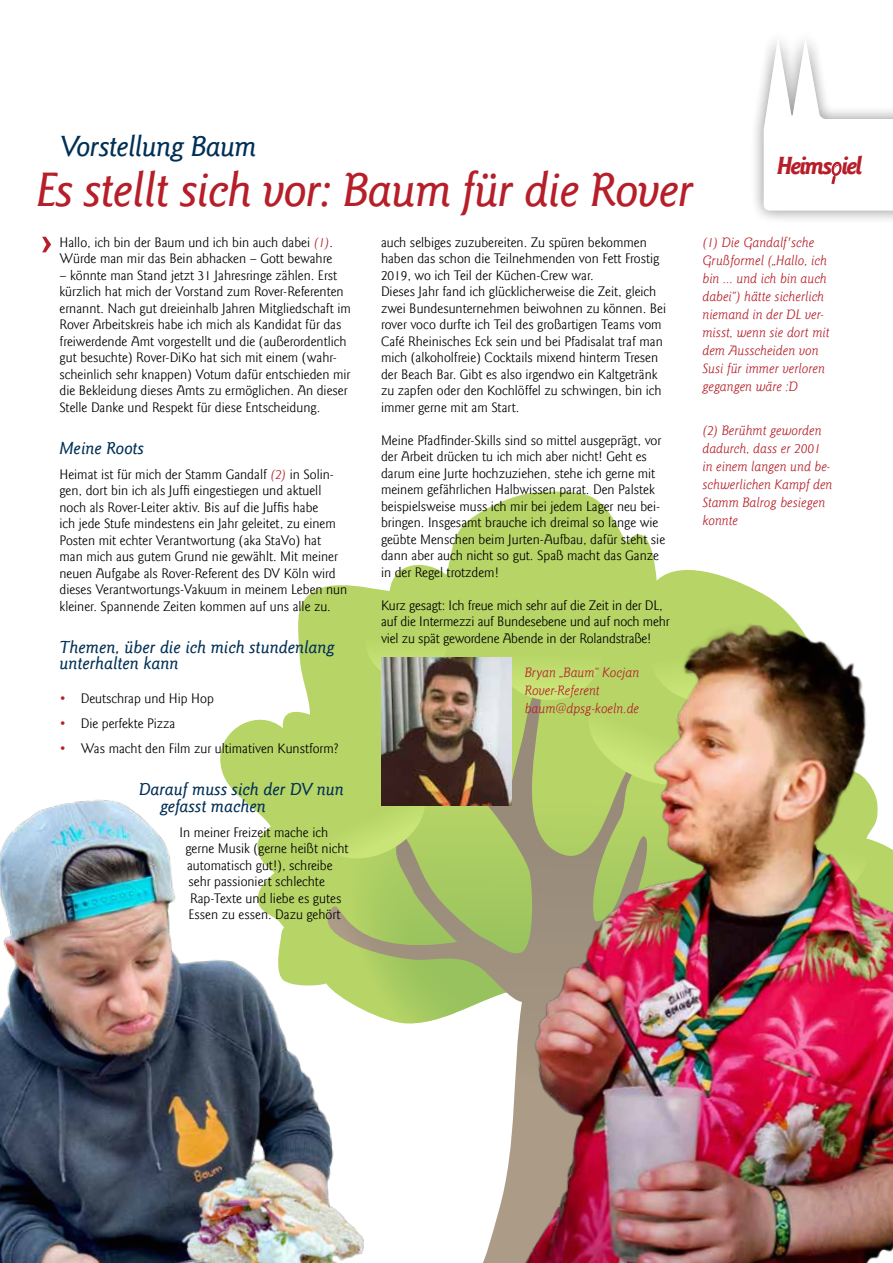
<style>
.page{position:relative;width:893px;height:1263px;background:#fff}
.page>*{position:absolute;margin:0;border:0;box-sizing:border-box;transform-origin:0 0}
.t1{font:italic 500 49.65px "Goudy Sans LT";letter-spacing:-.02em;color:#b61f29}
.t2{font:italic 500 30px "Goudy Sans LT";letter-spacing:-.02em;color:#003056}
.t3{font:italic 700 25.65px "Goudy Sans LT";letter-spacing:-.07em;color:#b61f29}
.t4{font:italic 500 18px/16.5px "Goudy Sans LT";color:#003056}
.t5{font:14.25px/16.5px "Goudy Sans LT";color:#000}
.t6{font:italic 14.25px/18px "Goudy Sans LT";color:#b61f29}
.s1{font-style:italic;color:#b61f29}
.s2{color:#b61f29}
</style>
<div class="page">
<svg style="left:233px;top:491px;width:508px;height:240px"></svg>
<svg style="left:307px;top:667px;width:110px;height:357px;background:#aeca68"></svg>
<div style="left:364px;top:593px;width:85px;height:87px;background:#b7d467;border-radius:50%"></div>
<svg style="left:380px;top:763px;width:37px;height:101px;background:#b7ce70"></svg>
<img style="left:381px;top:657px;width:36px;height:149px">
<img style="left:0;top:731px;width:380px;height:532px">
<img style="left:417px;top:583px;width:476px;height:680px">
<svg style="left:42px;top:237px;width:9px;height:15px"></svg>
<div style="left:749px;top:28px;width:144px;height:197px;background:#000;opacity:.25"></div>
<svg style="left:764px;top:39px;width:129px;height:171px"></svg>
<h2 class="t2" style="left:60px;top:129px;width:198px">Vorstellung Baum</h2>
<h1 class="t1" style="left:36px;top:162px;width:659px">Es stellt sich vor: Baum für die Rover</h1>
<p class="t5" style="left:60px;top:234px;width:275px">Hallo, ich bin der Baum und ich bin auch dabei <span class="s1">(1)</span>.<br>Würde man mir das Bein abhacken – Gott bewahre</p>
<p class="t5" style="left:60px;top:267px;width:293px">– könnte man Stand jetzt 31 Jahresringe zählen. Erst kürzlich hat mich der Vorstand zum Rover-Referenten ernannt. Nach gut dreieinhalb Jahren Mitgliedschaft im Rover Arbeitskreis habe ich mich als Kandidat für das freiwerdende Amt vorgestellt und die (außerordentlich gut besuchte) Rover-DiKo hat sich mit einem (wahr&shy;scheinlich sehr knappen) Votum dafür entschieden mir die Bekleidung dieses Amts zu ermöglichen. An dieser Stelle Danke und Respekt für diese Entscheidung.</p>
<p class="t4" style="left:60px;top:440px;width:86px">Meine Roots</p>
<p class="t5" style="left:60px;top:466px;width:289px">Heimat ist für mich der Stamm Gandalf <span class="s1">(2)</span> in Solin&shy;gen, dort bin ich als Juffi eingestiegen und aktuell noch als Rover-Leiter aktiv. Bis auf die Juffis habe<br>ich jede Stufe mindestens ein Jahr geleitet, zu einem Posten mit echter Verantwortung (aka StaVo) hat man mich aus gutem Grund nie gewählt. Mit meiner neuen Aufgabe als Rover-Referent des DV Köln wird dieses Verantwortungs-Vakuum in meinem Leben nun kleiner. Spannende Zeiten kommen auf uns alle zu.</p>
<p class="t4" style="left:60px;top:639px;width:277px">Themen, über die ich mich stundenlang unterhalten kann</p>
<p class="t5" style="left:60px;top:690px;width:156px"><span class="s2">•</span> Deutschrap und Hip Hop</p>
<p class="t5" style="left:60px;top:715px;width:117px"><span class="s2">•</span> Die perfekte Pizza</p>
<p class="t5" style="left:60px;top:740px;width:280px"><span class="s2">•</span> Was macht den Film zur ultimativen Kunstform?</p>
<p class="t4" style="left:160px;top:781px;width:185px;text-indent:-21px">Darauf muss sich der DV nun gefasst machen</p>
<p class="t5" style="left:180px;top:824px;width:150px">In meiner Freizeit mache ich</p>
<p class="t5" style="left:186px;top:840px;width:165px">gerne Musik (gerne heißt nicht</p>
<p class="t5" style="left:187px;top:857px;width:147px">automatisch gut!), schreibe</p>
<p class="t5" style="left:189px;top:873px;width:138px">sehr passioniert schlechte</p>
<p class="t5" style="left:190px;top:890px;width:153px">Rap-Texte und liebe es gutes</p>
<p class="t5" style="left:189px;top:906px;width:154px">Essen zu essen. Dazu gehört</p>
<p class="t5" style="left:381px;top:234px;width:287px">auch selbiges zuzubereiten. Zu spüren bekommen haben das schon die Teilnehmenden von Fett Frostig 2019, wo ich Teil der Küchen-Crew war.<br>Dieses Jahr fand ich glücklicherweise die Zeit, gleich zwei Bundesunternehmen beiwohnen zu können. Bei rover voco durfte ich Teil des großartigen Teams vom Café Rheinisches Eck sein und bei Pfadisalat traf man mich (alkoholfreie) Cocktails mixend hinterm Tresen der Beach Bar. Gibt es also irgendwo ein Kaltgetränk zu zapfen oder den Kochlöffel zu schwingen, bin ich immer gerne mit am Start.</p>
<p class="t5" style="left:381px;top:432px;width:286px">Meine Pfadfinder-Skills sind so mittel ausgeprägt, vor der Arbeit drücken tu ich mich aber nicht! Geht es darum eine Jurte hochzuziehen, stehe ich gerne mit meinem gefährlichen Halbwissen parat. Den Palstek beispielsweise muss ich mir bei jedem Lager neu bei&shy;bringen. Insgesamt brauche ich dreimal so lange wie geübte Menschen beim Jurten-Aufbau, dafür steht sie dann aber auch nicht so gut. Spaß macht das Ganze in der Regel trotzdem!</p>
<p class="t5" style="left:381px;top:597px;width:290px">Kurz gesagt: Ich freue mich sehr auf die Zeit in der DL, auf die Intermezzi auf Bundesebene und auf noch mehr viel zu spät gewordene Abende in der Rolandstraße!</p>
<p class="t6" style="left:525px;top:664px;width:116px">Bryan „Baum“ Kocjan<br>Rover-Referent baum@dpsg-koeln.de</p>
<h3 class="t3" style="left:777px;top:151px;width:87px">Heims iel</h3>
<p class="t6" style="left:702px;top:234px;width:129px">(1) Die Gandalf'sche<br>Grußformel („Hallo, ich bin … und ich bin auch dabei“) hätte sicherlich niemand in der DL ver&shy;misst, wenn sie dort mit dem Ausscheiden von<br>Susi für immer verloren gegangen wäre :D</p>
<p class="t6" style="left:702px;top:422px;width:132px">(2) Berühmt geworden dadurch, dass er 2001 in einem langen und be&shy;schwerlichen Kampf den<br>Stamm Balrog besiegen konnte</p>
</div>
